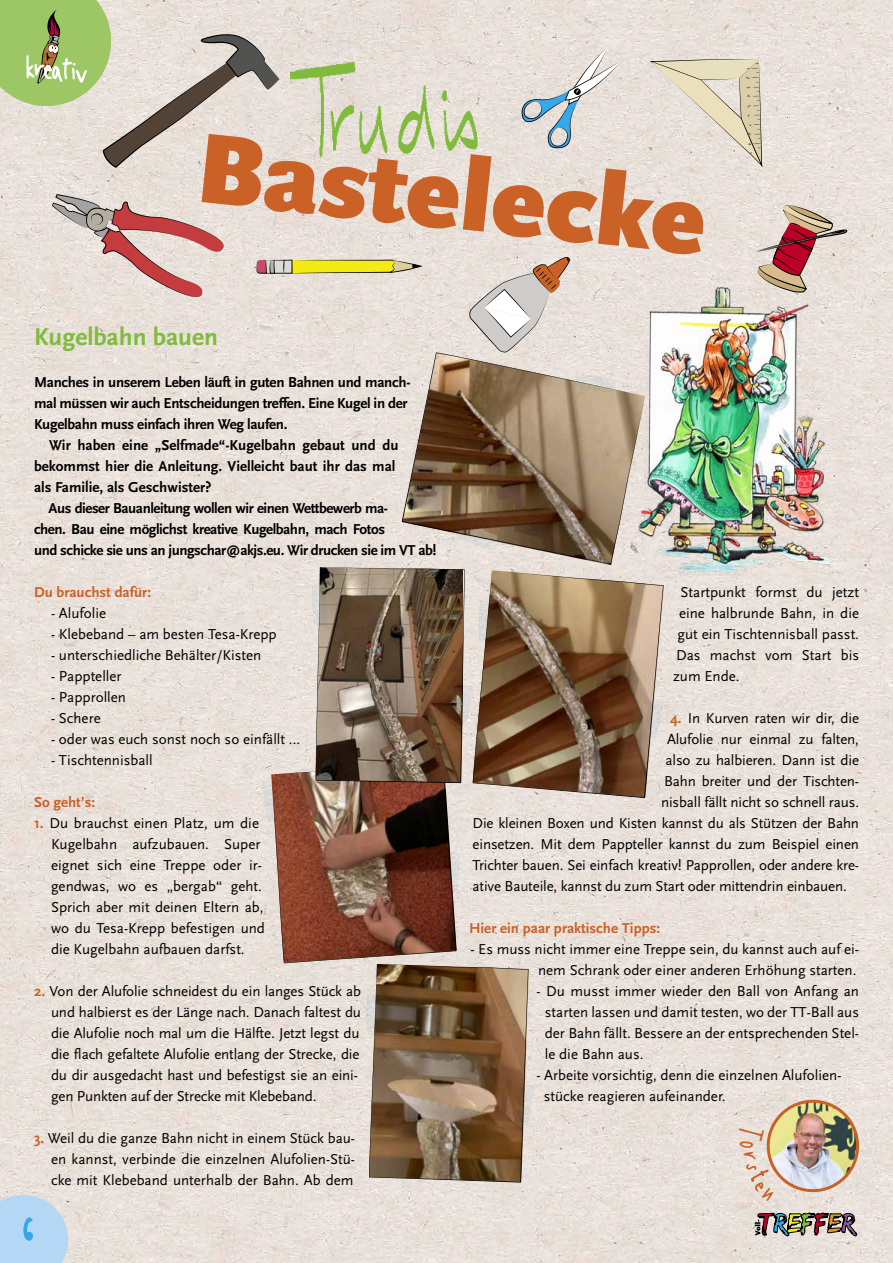
<style>
.page{position:relative;width:893px;height:1263px;background:#fff}
.page>*{position:absolute;margin:0;border:0;box-sizing:border-box;transform-origin:0 0}
.t1{font:103.5px "Handschrift";color:#36a7e9}
.t2{font:51px "Handschrift";letter-spacing:-.11em;color:#fff}
.t3{font:700 25.5px "Scala Sans OT";color:#80bb3d}
.t4{font:15px/21px "Scala Sans OT";color:#000}
.t5{font:700 15px/21px "Scala Sans OT";letter-spacing:-.02em;color:#000}
.t6{font:700 15px/21px "Scala Sans OT";color:#000}
.t7{font:700 15px "Scala Sans OT";color:#ca6127}
.s1{font-weight:700;color:#ca6127}
</style>
<div class="page">
<img style="left:0;top:0;width:893px;height:1263px">
<svg style="left:202px;top:134px;width:502px;height:121px;background:#dcae94"></svg>
<img style="left:277px;top:42px;width:222px;height:131px">
<svg style="left:649px;top:59px;width:114px;height:108px;background:#e0d7c6"></svg>
<svg style="left:52px;top:194px;width:176px;height:106px;background:#d8b9b3"></svg>
<svg style="left:756px;top:205px;width:92px;height:59px;background:#c89e9b"></svg>
<svg style="left:469px;top:255px;width:102px;height:97px;background:#dacfc7"></svg>
<svg style="left:257px;top:260px;width:166px;height:14px;background:#cec151"></svg>
<svg style="left:521px;top:47px;width:101px;height:102px;background:#d4d4d3"></svg>
<img style="left:623px;top:264px;width:241px;height:312px">
<svg style="left:0;top:0;width:279px;height:168px;background:#c6c5a9"></svg>
<svg style="left:0;top:1195px;width:68px;height:68px;background:#b9d7f1"></svg>
<svg style="left:755px;top:1212px;width:102px;height:24px;background:#8a7d72"></svg>
<hr style="left:892px;top:489px;width:1px;height:774px;background:#f5e1b8">
<svg style="left:402px;top:352px;width:243px;height:212px;background:#9e8974"></svg>
<svg style="left:573px;top:375px;width:44px;height:17px"></svg>
<svg style="left:457px;top:527px;width:44px;height:23px"></svg>
<img style="left:768px;top:1101px;width:90px;height:90px;border-radius:45px">
<div style="left:767px;top:1100px;width:92px;height:92px;border:3px solid #ca6127;border-radius:50%"></div>
<img style="left:263px;top:567px;width:401px;height:615px">
<svg style="left:737px;top:1124px;width:38px;height:78px;background:#e7dacd"></svg>
<h2 class="t2" style="left:24px;top:45px;width:67px">kreativ</h2>
<h3 class="t3" style="left:34px;top:322px;width:186px">Kugelbahn bauen</h3>
<p class="t5" style="left:34px;top:372px;width:378px">Manches in unserem Leben läuft in guten Bahnen und manch&shy;mal müssen wir auch Entscheidungen treffen. Eine Kugel in der<br>Kugelbahn muss einfach ihren Weg laufen.</p>
<p class="t6" style="left:34px;top:435px;width:366px;text-indent:15px">Wir haben eine „Selfmade“-Kugelbahn gebaut und du bekommst hier die Anleitung. Vielleicht baut ihr das mal als Familie, als Geschwister?</p>
<p class="t5" style="left:34px;top:498px;width:404px;text-indent:15px">Aus dieser Bauanleitung wollen wir einen Wettbewerb ma-<br>chen. Bau eine möglichst kreative Kugelbahn, mach Fotos<br>und schicke sie uns an jungschar@akjs.eu. Wir drucken sie im VT ab!</p>
<p class="t7" style="left:34px;top:583px;width:119px">Du brauchst dafür:</p>
<p class="t4" style="left:51px;top:603px;width:57px">- Alufolie</p>
<p class="t4" style="left:51px;top:624px;width:227px">- Klebeband – am besten Tesa-Krepp</p>
<p class="t4" style="left:51px;top:645px;width:212px">- unterschiedliche Behälter/Kisten</p>
<p class="t4" style="left:51px;top:666px;width:72px">- Pappteller</p>
<p class="t4" style="left:51px;top:687px;width:77px">- Papprollen</p>
<p class="t4" style="left:51px;top:708px;width:51px">- Schere</p>
<p class="t4" style="left:51px;top:729px;width:251px">- oder was euch sonst noch so einfällt …</p>
<p class="t4" style="left:51px;top:750px;width:103px">- Tischtennisball</p>
<p class="t7" style="left:34px;top:793px;width:63px">So geht’s:</p>
<p class="t4" style="left:51px;top:813px;width:216px;text-indent:-17px"><span class="s1">1.</span> Du brauchst einen Platz, um die<br>Kugelbahn aufzubauen. Super eignet sich eine Treppe oder ir&shy;gendwas, wo es „bergab“ geht.<br>Sprich aber mit deinen Eltern ab, wo du Tesa-Krepp befestigen und die Kugelbahn aufbauen darfst.</p>
<p class="t4" style="left:51px;top:981px;width:312px;text-indent:-17px"><span class="s1">2.</span> Von der Alufolie schneidest du ein langes Stück ab und halbierst es der Länge nach. Danach faltest du die Alufolie noch mal um die Hälfte. Jetzt legst du die flach gefaltete Alufolie entlang der Strecke, die du dir ausgedacht hast und befestigst sie an eini&shy;gen Punkten auf der Strecke mit Klebeband.</p>
<p class="t4" style="left:51px;top:1128px;width:306px;text-align:justify;text-indent:-17px"><span class="s1">3.</span> Weil du die ganze Bahn nicht in einem Stück bau&shy;en kannst, verbinde die einzelnen Alufolien-Stü&shy;cke mit Klebeband unterhalb der Bahn. Ab dem</p>
<h1 class="t1" style="left:18px;top:1189px;width:22px">6</h1>
<p class="t4" style="left:681px;top:582px;width:180px">Startpunkt formst du jetzt</p>
<p class="t4" style="left:679px;top:603px;width:181px">eine halbrunde Bahn, in die</p>
<p class="t4" style="left:678px;top:624px;width:183px">gut ein Tischtennisball passt.</p>
<p class="t4" style="left:676px;top:645px;width:185px">Das machst vom Start bis</p>
<p class="t4" style="left:673px;top:666px;width:68px">zum Ende.</p>
<p class="t4" style="left:670px;top:708px;width:190px"><span class="s1">4.</span> In Kurven raten wir dir, die</p>
<p class="t4" style="left:667px;top:729px;width:193px">Alufolie nur einmal zu falten,</p>
<p class="t4" style="left:666px;top:750px;width:195px">also zu halbieren. Dann ist die</p>
<p class="t4" style="left:664px;top:771px;width:196px">Bahn breiter und der Tischten-</p>
<p class="t4" style="left:661px;top:792px;width:200px">nisball fällt nicht so schnell raus.</p>
<p class="t4" style="left:473px;top:813px;width:388px">Die kleinen Boxen und Kisten kannst du als Stützen der Bahn</p>
<p class="t4" style="left:473px;top:834px;width:388px">einsetzen. Mit dem Pappteller kannst du zum Beispiel einen</p>
<p class="t4" style="left:473px;top:855px;width:388px">Trichter bauen. Sei einfach kreativ! Papprollen, oder andere kre-</p>
<p class="t4" style="left:473px;top:876px;width:376px">ative Bauteile, kannst du zum Start oder mittendrin einbauen.</p>
<p class="t7" style="left:469px;top:919px;width:193px">Hier ein paar praktische Tipps:</p>
<p class="t4" style="left:471px;top:939px;width:390px;text-align:right">- Es muss nicht immer eine Treppe sein, du kannst auch auf ei&shy;nem Schrank oder einer anderen Erhöhung starten.</p>
<p class="t4" style="left:545px;top:981px;width:316px;text-align:justify;text-indent:-8px">- Du musst immer wieder den Ball von Anfang an starten lassen und damit testen, wo der TT-Ball aus der Bahn fällt. Bessere an der entsprechenden Stel&shy;le die Bahn aus.</p>
<p class="t4" style="left:544px;top:1065px;width:299px;text-indent:-8px">- Arbeite vorsichtig, denn die einzelnen Alufolien&shy;stücke reagieren aufeinander.</p>
</div>
